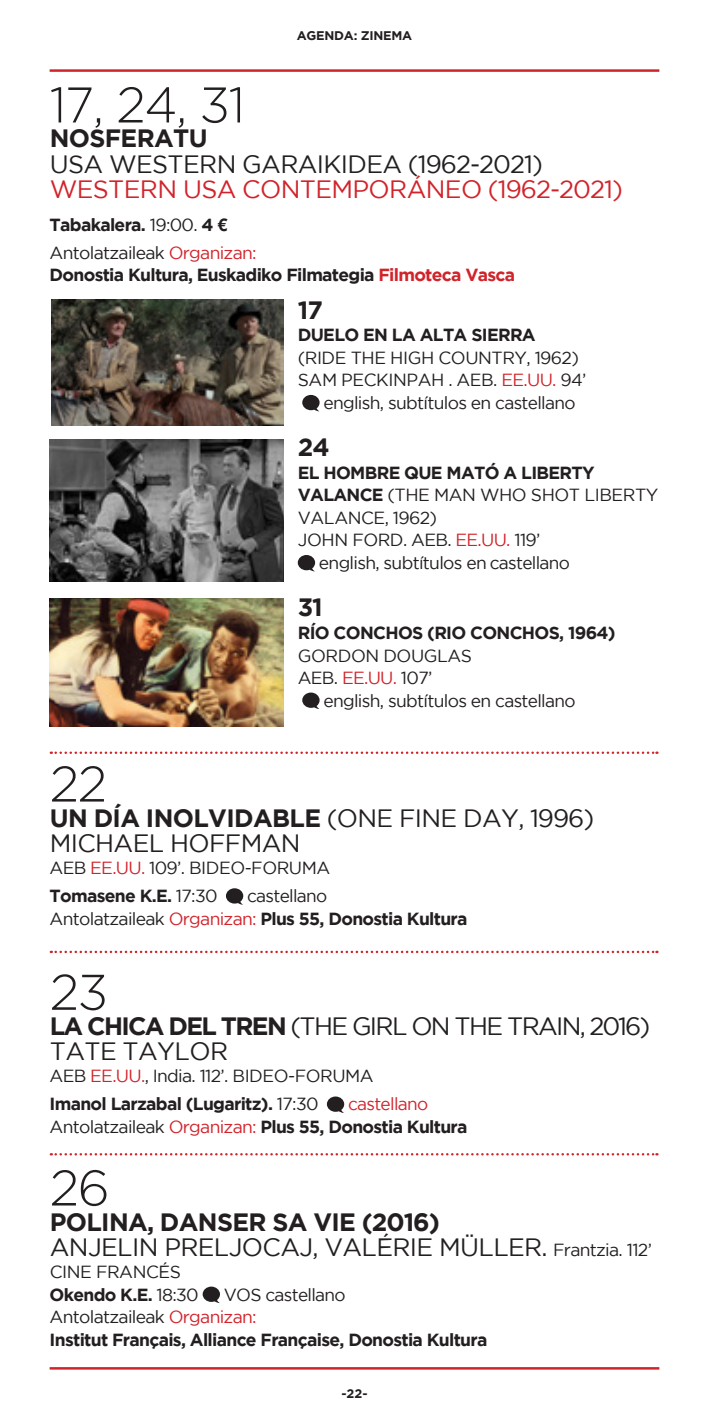
<style>
.page{position:relative;width:709px;height:1418px;background:#fff}
.page>*{position:absolute;margin:0;border:0;box-sizing:border-box;transform-origin:0 0}
.t1{font:300 50px "Gotham";letter-spacing:-.03em;color:#231f20}
.t2{font:25px "Gotham";letter-spacing:-.025em;color:#231f20}
.t3{font:700 25px "Gotham";letter-spacing:-.025em;color:#231f20}
.t4{font:25px "Gotham";letter-spacing:-.065em;color:#231f20}
.t5{font:25px "Gotham";letter-spacing:-.025em;color:#d1232a}
.Parrafo_idioma_2{font:17.5px/22.5px "Gotham";letter-spacing:-.04em;color:#231f20}
.Parrafo_idioma_2-2{font:700 17.5px "Gotham";letter-spacing:-.04em;color:#231f20}
.Parrafo_idioma_2-3{font:17.5px "Gotham";letter-spacing:-.04em;color:#d1232a}
.t6{font:700 12.5px "Gotham";letter-spacing:-.02em;color:#231f20}
.s1{font-weight:400}
.s2{font-family:"Helvetica Neue LT Std"}
.s3{color:#d1232a}
.s4{font-weight:700}
.s5{font-weight:400;color:#d1232a}
.s6{font-size:17.5px}
</style>
<div class="page">
<hr style="left:50px;top:69px;width:609px;height:3px;background:#d1232a">
<hr style="left:50px;top:1366px;width:609px;height:3px;background:#d1232a">
<svg style="left:302px;top:395px;width:17px;height:16px"></svg>
<svg style="left:298px;top:555px;width:17px;height:16px"></svg>
<svg style="left:302px;top:692px;width:17px;height:17px"></svg>
<svg style="left:51px;top:751px;width:606px;height:3px"></svg>
<svg style="left:226px;top:888px;width:17px;height:16px"></svg>
<svg style="left:51px;top:950px;width:606px;height:3px"></svg>
<svg style="left:327px;top:1096px;width:17px;height:16px"></svg>
<svg style="left:51px;top:1153px;width:606px;height:2px"></svg>
<svg style="left:203px;top:1286px;width:17px;height:16px"></svg>
<img style="left:51px;top:299px;width:232px;height:126px">
<img style="left:50px;top:439px;width:233px;height:142px">
<img style="left:50px;top:598px;width:233px;height:128px">
<p class="t6" style="left:297px;top:28px;width:117px">AGENDA: ZINEMA</p>
<p class="t1" style="left:50px;top:78px;width:197px">17, 24, 31</p>
<p class="t3" style="left:50px;top:124px;width:159px">NOSFERATU</p>
<p class="t2" style="left:50px;top:150px;width:494px">USA WESTERN GARAIKIDEA (1962-2021)</p>
<p class="t5" style="left:50px;top:175px;width:574px">WESTERN USA CONTEMPORÁNEO (1962-2021)</p>
<p class="Parrafo_idioma_2-2" style="left:50px;top:214px;width:179px">Tabakalera. <span class="s1">19:00.</span> 4 <span class="s2">€</span></p>
<p class="Parrafo_idioma_2" style="left:50px;top:241px;width:208px">Antolatzaileak <span class="s3">Organizan:</span></p>
<p class="Parrafo_idioma_2-2" style="left:50px;top:265px;width:467px">Donostia Kultura, Euskadiko Filmategia <span class="s3">Filmoteca Vasca</span></p>
<p class="t3" style="left:298px;top:295px;width:27px">17</p>
<p class="Parrafo_idioma_2-2" style="left:298px;top:325px;width:239px">DUELO EN LA ALTA SIERRA</p>
<p class="Parrafo_idioma_2" style="left:298px;top:346px;width:283px">(RIDE THE HIGH COUNTRY, 1962)</p>
<p class="Parrafo_idioma_2" style="left:298px;top:368px;width:290px">SAM PECKINPAH . AEB. <span class="s3">EE.UU.</span> 94’</p>
<p class="Parrafo_idioma_2" style="left:323px;top:391px;width:253px">english, subtítulos en castellano</p>
<p class="t3" style="left:298px;top:433px;width:33px">24</p>
<p class="Parrafo_idioma_2" style="left:298px;top:461px;width:362px"><span class="s4">EL HOMBRE QUE MATÓ A LIBERTY<br>VALANCE</span> (THE MAN WHO SHOT LIBERTY<br>VALANCE, 1962)</p>
<p class="Parrafo_idioma_2" style="left:298px;top:528px;width:244px">JOHN FORD. AEB. <span class="s3">EE.UU.</span> 119’</p>
<p class="Parrafo_idioma_2" style="left:319px;top:551px;width:252px">english, subtítulos en castellano</p>
<p class="t3" style="left:298px;top:593px;width:27px">31</p>
<p class="Parrafo_idioma_2-2" style="left:298px;top:622px;width:319px">RÍO CONCHOS (RIO CONCHOS, 1964)</p>
<p class="Parrafo_idioma_2" style="left:298px;top:643px;width:176px">GORDON DOUGLAS</p>
<p class="Parrafo_idioma_2" style="left:298px;top:666px;width:136px">AEB. <span class="s3">EE.UU.</span> 107’</p>
<p class="Parrafo_idioma_2" style="left:323px;top:688px;width:253px">english, subtítulos en castellano</p>
<p class="t1" style="left:50px;top:756px;width:59px">22</p>
<p class="t2" style="left:50px;top:804px;width:546px"><span class="s4">UN DÍA INOLVIDABLE</span> (ONE FINE DAY, 1996)</p>
<p class="t2" style="left:50px;top:829px;width:252px">MICHAEL HOFFMAN</p>
<p class="Parrafo_idioma_2" style="left:50px;top:856px;width:282px">AEB <span class="s3">EE.UU.</span> 109’. BIDEO-FORUMA</p>
<p class="Parrafo_idioma_2-2" style="left:50px;top:886px;width:169px">Tomasene K.E. <span class="s1">17:30</span></p>
<p class="Parrafo_idioma_2" style="left:247px;top:884px;width:82px">castellano</p>
<p class="Parrafo_idioma_2-2" style="left:50px;top:908px;width:419px"><span class="s1">Antolatzaileak</span> <span class="s5">Organizan:</span> Plus 55, Donostia Kultura</p>
<p class="t1" style="left:50px;top:964px;width:60px">23</p>
<p class="t4" style="left:50px;top:1012px;width:602px"><span class="s4">LA CHICA DEL TREN</span> (THE GIRL ON THE TRAIN, 2016)</p>
<p class="t2" style="left:50px;top:1037px;width:180px">TATE TAYLOR</p>
<p class="Parrafo_idioma_2" style="left:50px;top:1064px;width:325px">AEB <span class="s3">EE.UU.</span>, India. 112’. BIDEO-FORUMA</p>
<p class="Parrafo_idioma_2-2" style="left:50px;top:1094px;width:270px">Imanol Larzabal (Lugaritz). <span class="s1">17:30</span></p>
<p class="Parrafo_idioma_2-3" style="left:348px;top:1094px;width:82px">castellano</p>
<p class="Parrafo_idioma_2-2" style="left:50px;top:1116px;width:419px"><span class="s1">Antolatzaileak</span> <span class="s5">Organizan:</span> Plus 55, Donostia Kultura</p>
<p class="t1" style="left:50px;top:1160px;width:62px">26</p>
<p class="t3" style="left:50px;top:1207px;width:391px">POLINA, DANSER SA VIE (2016)</p>
<p class="t2" style="left:50px;top:1232px;width:603px">ANJELIN PRELJOCAJ, VALÉRIE MÜLLER. <span class="s6">Frantzia. 112’</span></p>
<p class="Parrafo_idioma_2" style="left:50px;top:1260px;width:133px">CINE FRANCÉS</p>
<p class="Parrafo_idioma_2-2" style="left:50px;top:1284px;width:151px">Okendo K.E. <span class="s1">18:30</span></p>
<p class="Parrafo_idioma_2" style="left:224px;top:1282px;width:123px">VOS castellano</p>
<p class="Parrafo_idioma_2" style="left:50px;top:1305px;width:208px">Antolatzaileak <span class="s3">Organizan:</span></p>
<p class="Parrafo_idioma_2-2" style="left:50px;top:1329px;width:439px">Institut Français, Alliance Française, Donostia Kultura</p>
<p class="t6" style="left:341px;top:1385px;width:28px">-22-</p>
</div>
